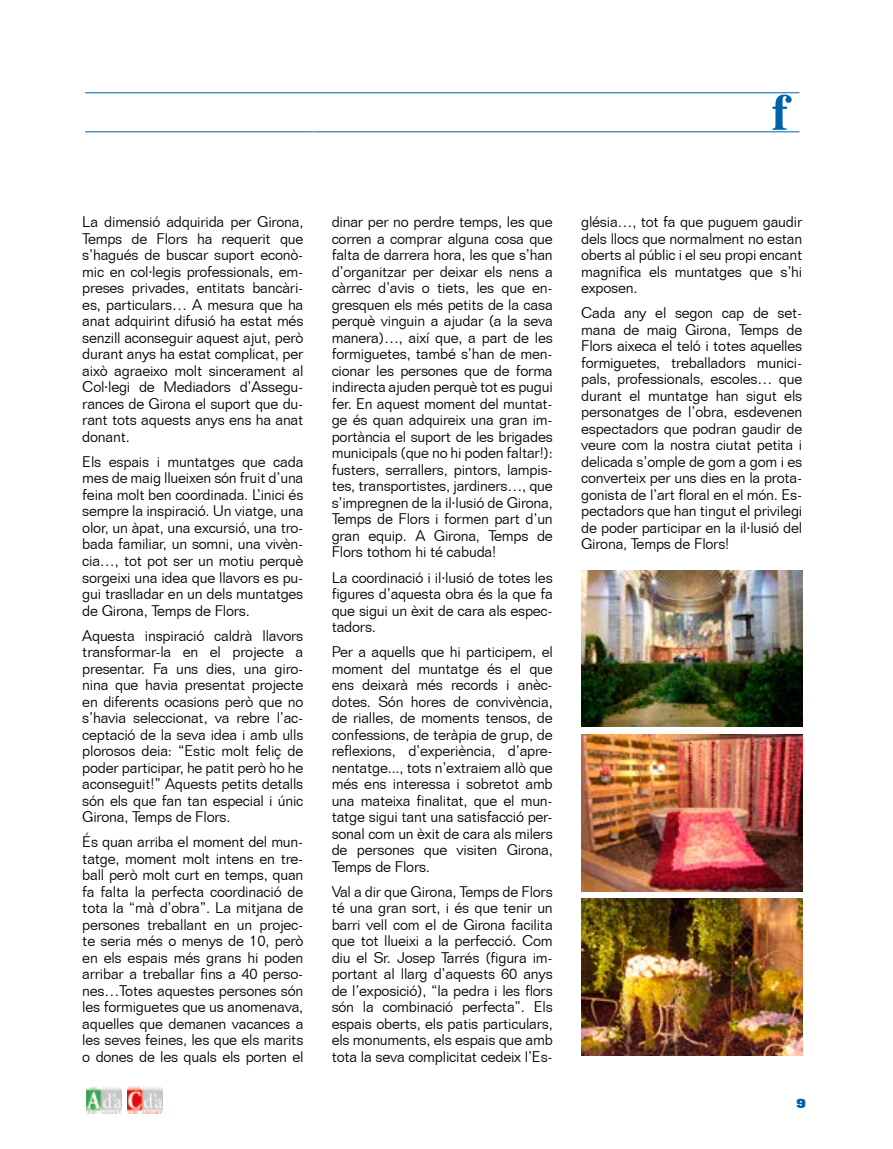
<style>
.page{position:relative;width:893px;height:1149px;background:#fff}
.page>*{position:absolute;margin:0;border:0;box-sizing:border-box;transform-origin:0 0}
.t1{font:700 51px "Times";color:#0062aa}
.t2{font:300 15px/16.5px "Folio BT";letter-spacing:-.015em;color:#000;text-align:justify}
.t3{font:800 13.5px "Folio BT";color:#0062aa}
</style>
<div class="page">
<img style="left:86px;top:1086px;width:35px;height:27px">
<img style="left:128px;top:1086px;width:34px;height:26px">
<img style="left:581px;top:570px;width:221px;height:156px">
<img style="left:581px;top:734px;width:221px;height:156px">
<img style="left:581px;top:898px;width:221px;height:156px">
<hr style="left:85px;top:92px;width:714px;height:1px;background:#0062aa">
<hr style="left:85px;top:131px;width:714px;height:1px;background:#0062aa">
<h1 class="t1" style="left:772px;top:64px;width:18px">f</h1>
<p class="t2" style="left:82px;top:213px;width:223px">La dimensió adquirida per Girona, Temps de Flors ha requerit que s’hagués de buscar suport econò&shy;mic en col·legis professionals, em&shy;preses privades, entitats bancàri&shy;es, particulars… A mesura que ha anat adquirint difusió ha estat més senzill aconseguir aquest ajut, però durant anys ha estat complicat, per això agraeixo molt sincerament al Col·legi de Mediadors d’Assegu&shy;rances de Girona el suport que du&shy;rant tots aquests anys ens ha anat donant.</p>
<p class="t2" style="left:82px;top:453px;width:223px">Els espais i muntatges que cada mes de maig llueixen són fruit d’una feina molt ben coordinada. L’inici és sempre la inspiració. Un viatge, una olor, un àpat, una excursió, una tro&shy;bada familiar, un somni, una vivèn&shy;cia…, tot pot ser un motiu perquè sorgeixi una idea que llavors es pu&shy;gui traslladar en un dels muntatges de Girona, Temps de Flors.</p>
<p class="t2" style="left:82px;top:626px;width:223px">Aquesta inspiració caldrà llavors transformar-la en el projecte a presentar. Fa uns dies, una giro&shy;nina que havia presentat projecte en diferents ocasions però que no s’havia seleccionat, va rebre l’ac&shy;ceptació de la seva idea i amb ulls plorosos deia: “Estic molt feliç de poder participar, he patit però ho he aconseguit!” Aquests petits detalls són els que fan tan especial i únic Girona, Temps de Flors.</p>
<p class="t2" style="left:82px;top:833px;width:223px">És quan arriba el moment del mun&shy;tatge, moment molt intens en tre&shy;ball però molt curt en temps, quan fa falta la perfecta coordinació de tota la “mà d’obra”. La mitjana de persones treballant en un projec&shy;te seria més o menys de 10, però en els espais més grans hi poden arribar a treballar fins a 40 perso&shy;nes…Totes aquestes persones són les formiguetes que us anomenava, aquelles que demanen vacances a les seves feines, les que els marits o dones de les quals els porten el</p>
<p class="t2" style="left:332px;top:213px;width:223px">dinar per no perdre temps, les que corren a comprar alguna cosa que falta de darrera hora, les que s’han d’organitzar per deixar els nens a càrrec d’avis o tiets, les que en&shy;gresquen els més petits de la casa perquè vinguin a ajudar (a la seva manera)…, així que, a part de les formiguetes, també s’han de men&shy;cionar les persones que de forma indirecta ajuden perquè tot es pugui fer. En aquest moment del muntat&shy;ge és quan adquireix una gran im&shy;portància el suport de les brigades municipals (que no hi poden faltar!): fusters, serrallers, pintors, lampis&shy;tes, transportistes, jardiners…, que s’impregnen de la il·lusió de Girona, Temps de Flors i formen part d’un gran equip. A Girona, Temps de Flors tothom hi té cabuda!</p>
<p class="t2" style="left:332px;top:568px;width:223px">La coordinació i il·lusió de totes les figures d’aquesta obra és la que fa que sigui un èxit de cara als espec&shy;tadors.</p>
<p class="t2" style="left:332px;top:643px;width:223px">Per a aquells que hi participem, el moment del muntatge és el que ens deixarà més records i anèc&shy;dotes. Són hores de convivència, de rialles, de moments tensos, de confessions, de teràpia de grup, de reflexions, d’experiència, d’apre&shy;nentatge..., tots n’extraiem allò que més ens interessa i sobretot amb una mateixa finalitat, que el mun&shy;tatge sigui tant una satisfacció per&shy;sonal com un èxit de cara als milers de persones que visiten Girona, Temps de Flors.</p>
<p class="t2" style="left:332px;top:882px;width:223px">Val a dir que Girona, Temps de Flors té una gran sort, i és que tenir un barri vell com el de Girona facilita que tot llueixi a la perfecció. Com diu el Sr. Josep Tarrés (figura im&shy;portant al llarg d’aquests 60 anys de l’exposició), “la pedra i les flors són la combinació perfecta”. Els espais oberts, els patis particulars, els monuments, els espais que amb tota la seva complicitat cedeix l’Es-</p>
<p class="t2" style="left:581px;top:213px;width:223px">glésia…, tot fa que puguem gaudir dels llocs que normalment no estan oberts al públic i el seu propi encant magnifica els muntatges que s’hi exposen.</p>
<p class="t2" style="left:581px;top:304px;width:223px">Cada any el segon cap de set&shy;mana de maig Girona, Temps de Flors aixeca el teló i totes aquelles formiguetes, treballadors munici&shy;pals, professionals, escoles… que durant el muntatge han sigut els personatges de l’obra, esdevenen espectadors que podran gaudir de veure com la nostra ciutat petita i delicada s’omple de gom a gom i es converteix per uns dies en la prota&shy;gonista de l’art floral en el món. Es&shy;pectadors que han tingut el privilegi de poder participar en la il·lusió del Girona, Temps de Flors!</p>
<p class="t3" style="left:796px;top:1094px;width:11px">9</p>
</div>
